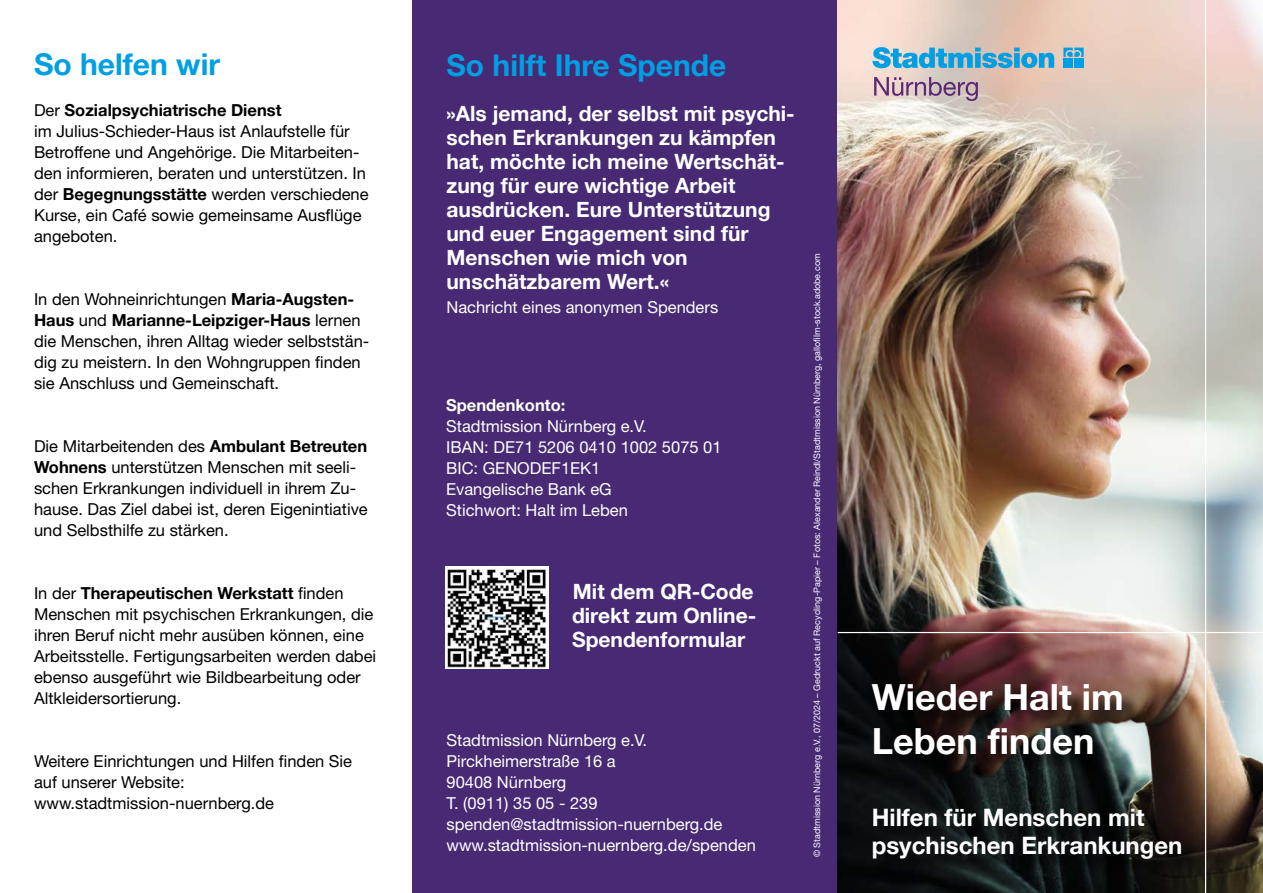
<style>
.page{position:relative;width:1263px;height:893px;background:#fff}
.page>*{position:absolute;margin:0;border:0;box-sizing:border-box;transform-origin:0 0}
.t1{font:700 36px/43.2px "Helvetica Neue LT Pro";color:#fff}
.t2{font:700 30px "Helvetica Neue LT Pro";color:#009fe3}
.t3{font:700 24px/28.8px "Helvetica Neue LT Pro";color:#fff}
.t4{font:700 21px/24px "Helvetica Neue LT Pro";color:#fff}
.t5{font:16.5px/21px "Helvetica Neue LT Pro";color:#000}
.t6{font:16.5px/21px "Helvetica Neue LT Pro";color:#fff}
.t7{font:700 16.5px "Helvetica Neue LT Pro";color:#fff}
.t8{font:9px "Helvetica Neue LT Pro";color:#fff}
.s1{font-weight:700}
</style>
<div class="page">
<div style="left:412px;top:0;width:426px;height:893px;background:#482974"></div>
<img style="left:838px;top:0;width:425px;height:893px">
<div style="left:875px;top:687px;width:325px;height:191px;background:#000;opacity:.75"></div>
<hr style="left:1205px;top:0;width:1px;height:893px;background:#fff">
<img style="left:446px;top:567px;width:102px;height:102px">
<hr style="left:838px;top:632px;width:425px;height:1px;background:#fff">
<svg style="left:872px;top:47px;width:182px;height:21px"></svg>
<svg style="left:874px;top:77px;width:104px;height:24px"></svg>
<svg style="left:1063px;top:48px;width:21px;height:9px"></svg>
<div style="left:1063px;top:59px;width:10px;height:9px;background:#009fe3"></div>
<div style="left:1074px;top:59px;width:10px;height:9px;background:#009fe3"></div>
<h2 class="t2" style="left:34px;top:46px;width:188px">So helfen wir</h2>
<p class="t5" style="left:34px;top:100px;width:336px">Der <span class="s1">Sozialpsychiatrische Dienst<br></span>im Julius-Schieder-Haus ist Anlaufstelle für Betroffene und Angehörige. Die Mitarbeiten&shy;den informieren, beraten und unterstützen. In der <span class="s1">Begegnungsstätte</span> werden verschiedene Kurse, ein Café sowie gemeinsame Ausflüge angeboten.</p>
<p class="t5" style="left:34px;top:289px;width:337px">In den Wohneinrichtungen <span class="s1">Maria-Augsten-Haus</span> und <span class="s1">Marianne-Leipziger-Haus</span> lernen die Menschen, ihren Alltag wieder selbststän&shy;dig zu meistern. In den Wohngruppen finden sie Anschluss und Gemeinschaft.</p>
<p class="t5" style="left:34px;top:436px;width:335px">Die Mitarbeitenden des <span class="s1">Ambulant Betreuten Wohnens</span> unterstützen Menschen mit seeli&shy;schen Erkrankungen individuell in ihrem Zu&shy;hause. Das Ziel dabei ist, deren Eigenintiative und Selbsthilfe zu stärken.</p>
<p class="t5" style="left:34px;top:583px;width:344px">In der <span class="s1">Therapeutischen Werkstatt</span> finden Menschen mit psychischen Erkrankungen, die ihren Beruf nicht mehr ausüben können, eine Arbeitsstelle. Fertigungsarbeiten werden dabei ebenso ausgeführt wie Bildbearbeitung oder Altkleidersortierung.</p>
<p class="t5" style="left:34px;top:751px;width:320px">Weitere Einrichtungen und Hilfen finden Sie auf unserer Website: www.stadtmission-nuernberg.de</p>
<h2 class="t2" style="left:446px;top:46px;width:281px">So hilft Ihre Spende</h2>
<p class="t4" style="left:446px;top:101px;width:350px">»Als jemand, der selbst mit psychi&shy;schen Erkrankungen zu kämpfen hat, möchte ich meine Wertschät&shy;zung für eure wichtige Arbeit ausdrücken. Eure Unterstützung und euer Engagement sind für<br>Menschen wie mich von unschätzbarem Wert.«</p>
<p class="t6" style="left:446px;top:296px;width:273px">Nachricht eines anonymen Spenders</p>
<p class="t7" style="left:446px;top:395px;width:121px">Spendenkonto:</p>
<p class="t6" style="left:446px;top:415px;width:277px">Stadtmission Nürnberg e.V.<br>IBAN: DE71 5206 0410 1002 5075 01<br>BIC: GENODEF1EK1<br>Evangelische Bank eG<br>Stichwort: Halt im Leben</p>
<p class="t4" style="left:572px;top:579px;width:186px">Mit dem QR-Code direkt zum Online-<br>Spendenformular</p>
<p class="t6" style="left:446px;top:730px;width:311px">Stadtmission Nürnberg e.V.<br>Pirckheimerstraße 16 a<br>90408 Nürnberg<br>T. (0911) 35 05 - 239 spenden@stadtmission-nuernberg.de www.stadtmission-nuernberg.de/spenden</p>
<p class="t8" style="left:811px;top:857px;width:605px;rotate:-90deg">© Stadtmission Nürnberg e.V., 07/2024 – Gedruckt auf Recycling-Papier – Fotos: Alexander Reindl/Stadtmission Nürnberg, gallofilm-stock.adobe.com</p>
<h1 class="t1" style="left:872px;top:675px;width:253px">Wieder Halt im<br>Leben finden</h1>
<h3 class="t3" style="left:872px;top:802px;width:312px">Hilfen für Menschen mit psychischen Erkrankungen</h3>
</div>
